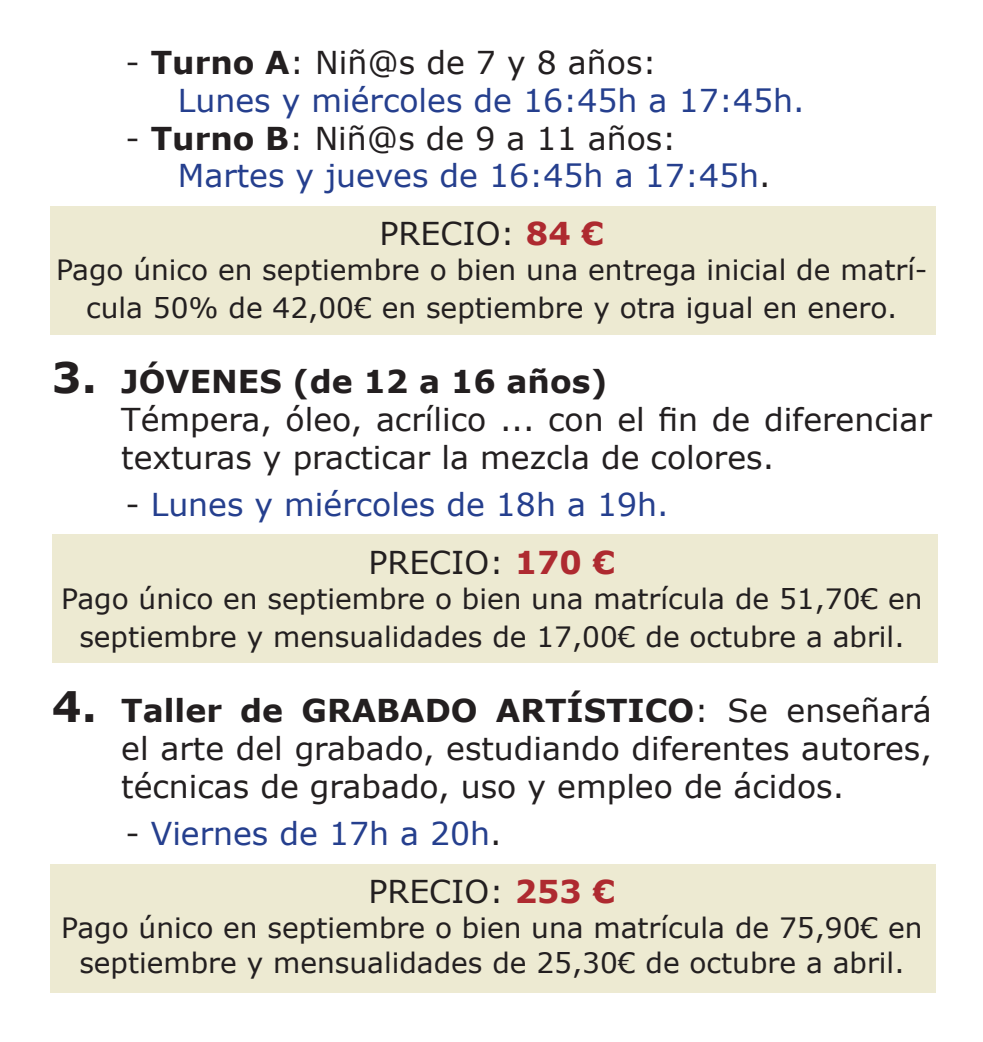
<style>
.page{position:relative;width:983px;height:1042px;background:#fff}
.page>*{position:absolute;margin:0;border:0;box-sizing:border-box;transform-origin:0 0}
.t1{font:31.5px/37.8px "Verdana";color:#231f20}
.t2{font:31.5px "Verdana";color:#253f8e}
.t3{font:700 31.5px "Verdana";color:#231f20}
.t4{font:28px/37.8px "Verdana";color:#231f20;text-align:center}
.s1{font-weight:700}
.s2{color:#231f20}
.s3{font-weight:700;color:#ae2a30}
.s4{font-size:42px}
.s5{font-weight:700;font-size:42px}
</style>
<div class="page">
<div style="left:50px;top:864px;width:885px;height:128px;background:#edead2"></div>
<div style="left:52px;top:534px;width:885px;height:129px;background:#edead2"></div>
<div style="left:50px;top:207px;width:885px;height:128px;background:#edead2"></div>
<p class="t1" style="left:125px;top:43px;width:532px">- <span class="s1">Turno A</span>: Niñ@s de 7 y 8 años:</p>
<p class="t2" style="left:178px;top:79px;width:628px">Lunes y miércoles de 16:45h a 17:45h.</p>
<p class="t1" style="left:125px;top:119px;width:552px">- <span class="s1">Turno B</span>: Niñ@s de 9 a 11 años:</p>
<p class="t2" style="left:178px;top:154px;width:594px">Martes y jueves de 16:45h a 17:45h<span class="s2">.</span></p>
<p class="t1" style="left:379px;top:214px;width:226px">PRECIO: <span class="s3">84 €</span></p>
<p class="t4" style="left:56px;top:251px;width:872px">Pago único en septiembre o bien una entrega inicial de matrí&shy;cula 50% de 42,00€ en septiembre y otra igual en enero.</p>
<p class="t3" style="left:52px;top:359px;width:557px"><span class="s4">3.</span> JÓVENES (de 12 a 16 años)</p>
<p class="t1" style="left:121px;top:400px;width:811px">Témpera, óleo, acrílico ... con el fin de diferenciar texturas y practicar la mezcla de colores.</p>
<p class="t2" style="left:125px;top:483px;width:544px"><span class="s2">-</span> Lunes y miércoles de 18h a 19h.</p>
<p class="t1" style="left:368px;top:543px;width:248px">PRECIO: <span class="s3">170 €</span></p>
<p class="t4" style="left:61px;top:580px;width:862px">Pago único en septiembre o bien una matrícula de 51,70€ en septiembre y mensualidades de 17,00€ de octubre a abril.</p>
<p class="t1" style="left:121px;top:691px;width:811px;text-align:justify;text-indent:-69px"><span class="s5">4.</span> <span class="s1">Taller de GRABADO ARTÍSTICO</span>: Se enseñará el arte del grabado, estudiando diferentes autores, técnicas de grabado, uso y empleo de ácidos.</p>
<p class="t2" style="left:125px;top:812px;width:377px"><span class="s2">-</span> Viernes de 17h a 20h<span class="s2">.</span></p>
<p class="t1" style="left:368px;top:872px;width:248px">PRECIO: <span class="s3">253 €</span></p>
<p class="t4" style="left:61px;top:910px;width:862px;line-height:35px">Pago único en septiembre o bien una matrícula de 75,90€ en septiembre y mensualidades de 25,30€ de octubre a abril.</p>
</div>
